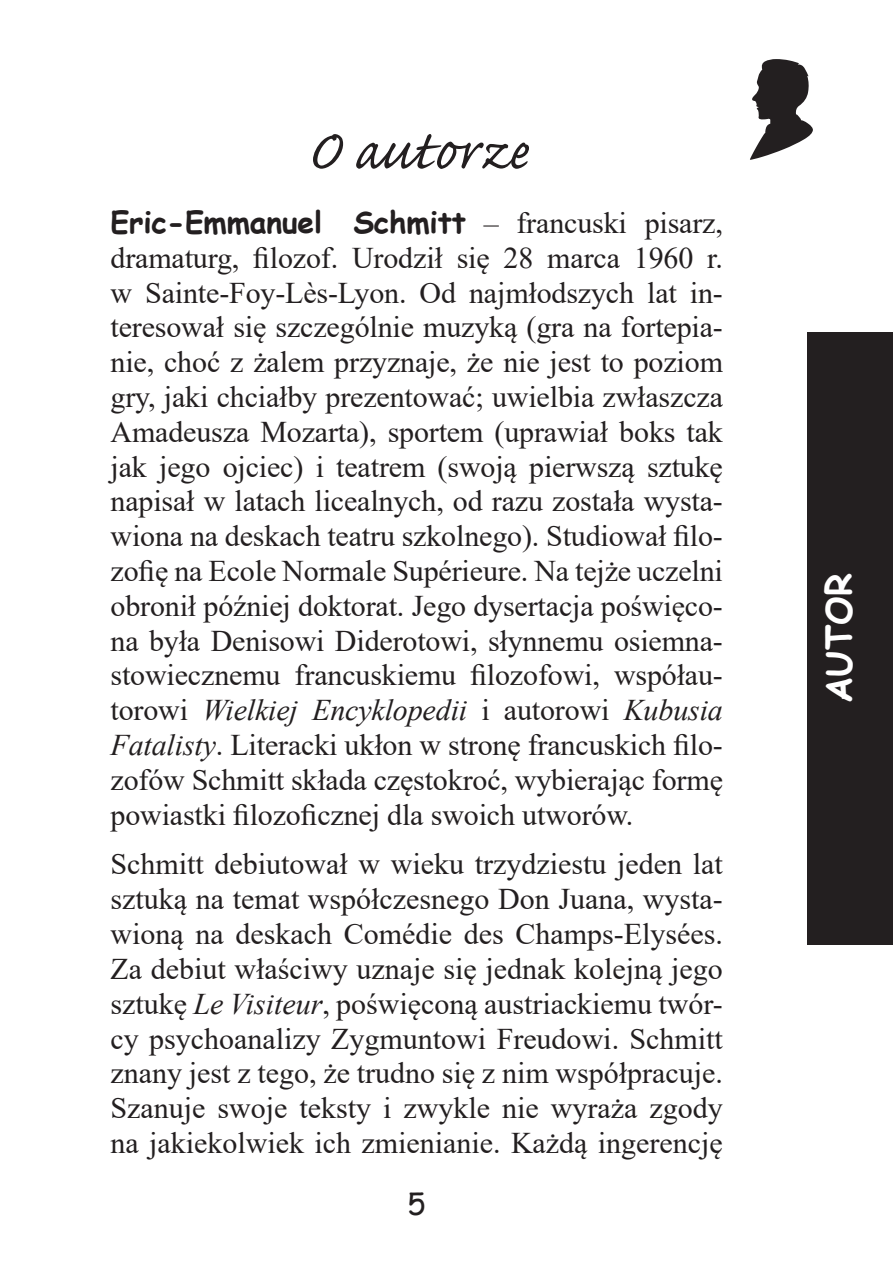
<style>
.page{position:relative;width:893px;height:1276px;background:#fff}
.page>*{position:absolute;margin:0;border:0;box-sizing:border-box;transform-origin:0 0}
.Rozdzial{font:72px "Caflisch Script Pro";letter-spacing:.005em;color:#231f20}
.t1{font:700 36px "Comic Sans MS";color:#fff}
.Normalny{font:30px/34.8px "Times New Roman";letter-spacing:-.005em;color:#231f20;text-align:justify}
.t2{font:30px "Comic Sans MS";color:#231f20}
.s1{font-family:"Comic Sans MS";font-weight:700}
.s2{font-style:italic}
</style>
<div class="page">
<div style="left:808px;top:332px;width:85px;height:612px;background:#231f20"></div>
<svg style="left:750px;top:59px;width:63px;height:101px"></svg>
<p class="Rozdzial" style="left:307px;top:113px;width:224px">O autorze</p>
<p class="Normalny" style="left:111px;top:204px;width:614px"><span class="s1">Eric-Emmanuel Schmitt</span> – francuski pisarz, dramaturg, filozof. Urodził się 28 marca 1960 r. w Sainte-Foy-Lès-Lyon. Od najmłodszych lat in&shy;teresował się szczególnie muzyką (gra na fortepia&shy;nie, choć z żalem przyznaje, że nie jest to poziom gry, jaki chciałby prezentować; uwielbia zwłaszcza Amadeusza Mozarta), sportem (uprawiał boks tak jak jego ojciec) i teatrem (swoją pierwszą sztukę napisał w latach licealnych, od razu została wysta&shy;wiona na deskach teatru szkolnego). Studiował filo&shy;zofię na Ecole Normale Supérieure. Na tejże uczelni obronił później doktorat. Jego dysertacja poświęco&shy;na była Denisowi Diderotowi, słynnemu osiemna&shy;stowiecznemu francuskiemu filozofowi, współau&shy;torowi <span class="s2">Wielkiej Encyklopedii</span> i autorowi <span class="s2">Kubusia Fatalisty</span>. Literacki ukłon w stronę francuskich filo&shy;zofów Schmitt składa częstokroć, wybierając formę powiastki filozoficznej dla swoich utworów.</p>
<p class="Normalny" style="left:111px;top:846px;width:614px">Schmitt debiutował w wieku trzydziestu jeden lat sztuką na temat współczesnego Don Juana, wysta&shy;wioną na deskach Comédie des Champs-Elysées.<br>Za debiut właściwy uznaje się jednak kolejną jego sztukę <span class="s2">Le Visiteur</span>, poświęconą austriackiemu twór&shy;cy psychoanalizy Zygmuntowi Freudowi. Schmitt znany jest z tego, że trudno się z nim współpracuje.<br>Szanuje swoje teksty i zwykle nie wyraża zgody na jakiekolwiek ich zmienianie. Każdą ingerencję</p>
<p class="t2" style="left:408px;top:1181px;width:20px">5</p>
<p class="t1" style="left:812px;top:703px;width:131px;rotate:-90deg">AUTOR</p>
</div>
